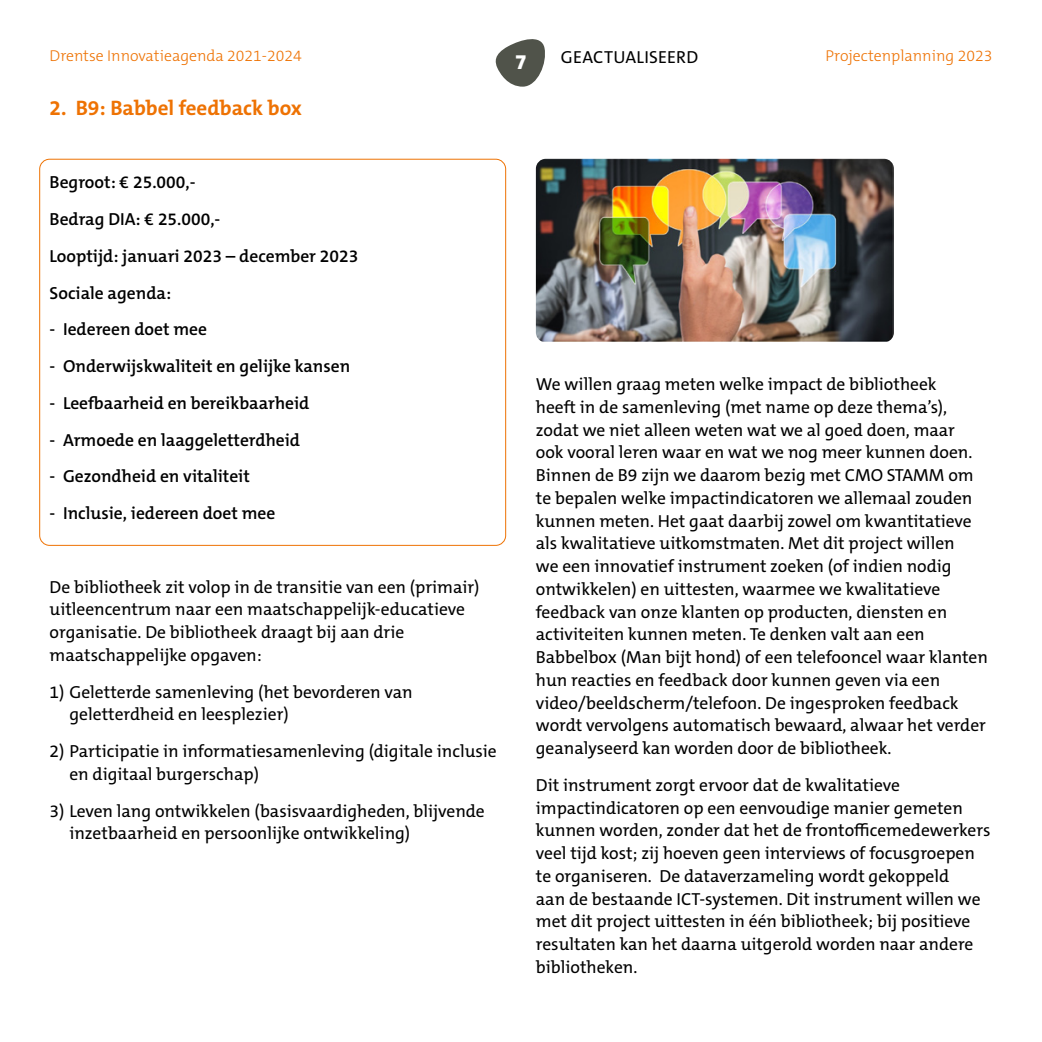
<style>
.page{position:relative;width:1042px;height:1042px;background:#fff}
.page>*{position:absolute;margin:0;border:0;box-sizing:border-box;transform-origin:0 0}
.t1{font:700 21px "The Mix C5";color:#ee7203}
.t2{font:800 21px "The Mix C5";color:#fff}
.t3{font:17.5px/22.8px "The Mix C5";color:#000}
.t4{font:600 17.5px/36.8px "The Mix C5";color:#000}
.t5{font:300 15.75px "The Mix C5";color:#ee7203}
</style>
<div class="page">
<svg style="left:495px;top:39px;width:50px;height:48px"></svg>
<img style="left:536px;top:159px;width:358px;height:183px">
<p class="t5" style="left:50px;top:46px;width:254px">Drentse Innovatieagenda 2021-2024</p>
<p class="t5" style="left:825px;top:46px;width:168px">Projectenplanning 2023</p>
<p class="t2" style="left:515px;top:48px;width:13px">7</p>
<p class="t3" style="left:561px;top:45px;width:139px">GEACTUALISEERD</p>
<p class="t1" style="left:50px;top:94px;width:254px">2. B9: Babbel feedback box</p>
<p class="t4" style="left:50px;top:164px;width:310px">Begroot: € 25.000,-<br>Bedrag DIA: € 25.000,-<br>Looptijd: januari 2023 – december 2023<br>Sociale agenda:</p>
<p class="t4" style="left:50px;top:311px;width:159px">- Iedereen doet mee</p>
<p class="t4" style="left:50px;top:348px;width:302px">- Onderwijskwaliteit en gelijke kansen</p>
<p class="t4" style="left:50px;top:385px;width:261px">- Leefbaarheid en bereikbaarheid</p>
<p class="t4" style="left:50px;top:421px;width:252px">- Armoede en laaggeletterdheid</p>
<p class="t4" style="left:50px;top:458px;width:202px">- Gezondheid en vitaliteit</p>
<p class="t4" style="left:50px;top:495px;width:227px">- Inclusie, iedereen doet mee</p>
<p class="t3" style="left:50px;top:575px;width:431px">De bibliotheek zit volop in de transitie van een (primair) uitleencentrum naar een maatschappelijk-educatieve organisatie. De bibliotheek draagt bij aan drie maatschappelijke opgaven:</p>
<p class="t3" style="left:69px;top:680px;width:345px;text-indent:-20px">1) Geletterde samenleving (het bevorderen van geletterdheid en leesplezier)</p>
<p class="t3" style="left:69px;top:740px;width:429px;text-indent:-20px">2) Participatie in informatiesamenleving (digitale inclusie en digitaal burgerschap)</p>
<p class="t3" style="left:69px;top:799px;width:417px;text-indent:-20px">3) Leven lang ontwikkelen (basisvaardigheden, blijvende inzetbaarheid en persoonlijke ontwikkeling)</p>
<p class="t3" style="left:536px;top:373px;width:454px">We willen graag meten welke impact de bibliotheek<br>heeft in de samenleving (met name op deze thema’s), zodat we niet alleen weten wat we al goed doen, maar<br>ook vooral leren waar en wat we nog meer kunnen doen.<br>Binnen de B9 zijn we daarom bezig met CMO STAMM om te bepalen welke impactindicatoren we allemaal zouden kunnen meten. Het gaat daarbij zowel om kwantitatieve als kwalitatieve uitkomstmaten. Met dit project willen<br>we een innovatief instrument zoeken (of indien nodig ontwikkelen) en uittesten, waarmee we kwalitatieve feedback van onze klanten op producten, diensten en activiteiten kunnen meten. Te denken valt aan een Babbelbox (Man bijt hond) of een telefooncel waar klanten hun reacties en feedback door kunnen geven via een video/beeldscherm/telefoon. De ingesproken feedback wordt vervolgens automatisch bewaard, alwaar het verder geanalyseerd kan worden door de bibliotheek.</p>
<p class="t3" style="left:536px;top:774px;width:456px">Dit instrument zorgt ervoor dat de kwalitatieve impactindicatoren op een eenvoudige manier gemeten kunnen worden, zonder dat het de frontofficemedewerkers veel tijd kost; zij hoeven geen interviews of focusgroepen te organiseren. De dataverzameling wordt gekoppeld<br>aan de bestaande ICT-systemen. Dit instrument willen we met dit project uittesten in één bibliotheek; bij positieve resultaten kan het daarna uitgerold worden naar andere bibliotheken.</p>
</div>
